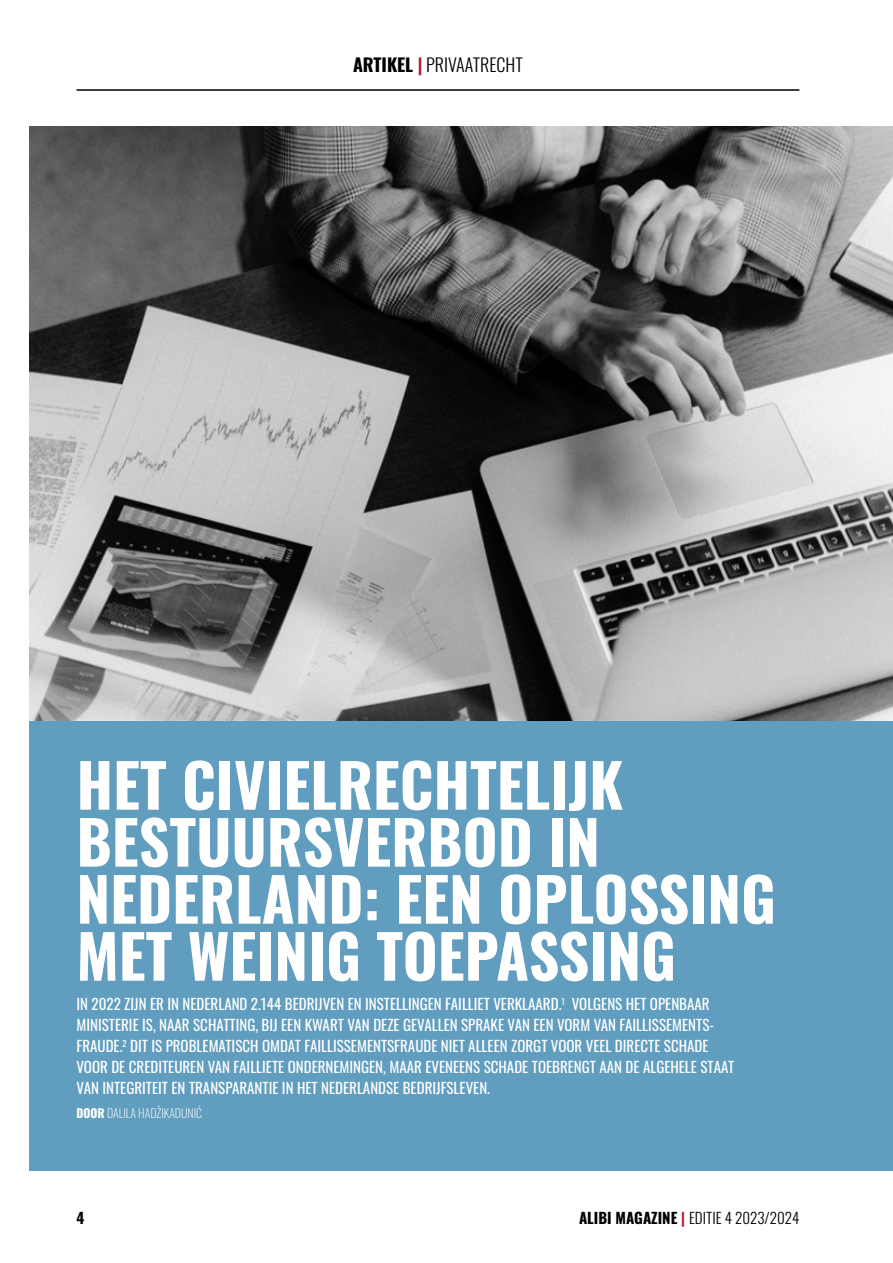
<style>
.page{position:relative;width:893px;height:1263px;background:#fff}
.page>*{position:absolute;margin:0;border:0;box-sizing:border-box;transform-origin:0 0}
.t1{font:700 60px/57px "Oswald";color:#fff}
.t2{font:300 18px "Oswald";color:#000}
.t3{font:15px/21px "Oswald";color:#fff}
.t4{font:300 15px "Oswald";color:#000}
.t5{font:700 15px "Oswald";color:#000}
.t6{font:200 12px "Oswald";color:#fff}
.s1{font-weight:700}
.s2{font-weight:700;color:#bc1733}
</style>
<div class="page">
<div style="left:30px;top:720px;width:863px;height:450px;background:#609dbe"></div>
<img style="left:30px;top:126px;width:863px;height:594px">
<hr style="left:77px;top:89px;width:722px;height:2px;background:#000">
<p class="t2" style="left:353px;top:49px;width:171px"><span class="s1">ARTIKEL</span> <span class="s2">|</span> PRIVAATRECHT</p>
<h1 class="t1" style="left:77px;top:760px;width:701px">HET CIVIELRECHTELIJK<br>BESTUURSVERBOD IN<br>NEDERLAND: EEN OPLOSSING<br>MET WEINIG TOEPASSING</h1>
<p class="t3" style="left:77px;top:992px;width:659px">IN 2022 ZIJN ER IN NEDERLAND 2.144 BEDRIJVEN EN INSTELLINGEN FAILLIET VERKLAARD.<sup>1</sup> VOLGENS HET OPENBAAR MINISTERIE IS, NAAR SCHATTING, BIJ EEN KWART VAN DEZE GEVALLEN SPRAKE VAN EEN VORM VAN FAILLISSEMENTS-FRAUDE.<sup>2</sup> DIT IS PROBLEMATISCH OMDAT FAILLISSEMENTSFRAUDE NIET ALLEEN ZORGT VOOR VEEL DIRECTE SCHADE VOOR DE CREDITEUREN VAN FAILLIETE ONDERNEMINGEN, MAAR EVENEENS SCHADE TOEBRENGT AAN DE ALGEHELE STAAT VAN INTEGRITEIT EN TRANSPARANTIE IN HET NEDERLANDSE BEDRIJFSLEVEN.</p>
<p class="t6" style="left:77px;top:1102px;width:127px"><span class="s1">DOOR</span> DALILA HADŽIKADUNIĆ</p>
<p class="t5" style="left:77px;top:1210px;width:9px">4</p>
<p class="t4" style="left:579px;top:1204px;width:222px"><span class="s1">ALIBI MAGAZINE</span> <span class="s2">|</span> EDITIE 4 2023/2024</p>
</div>
